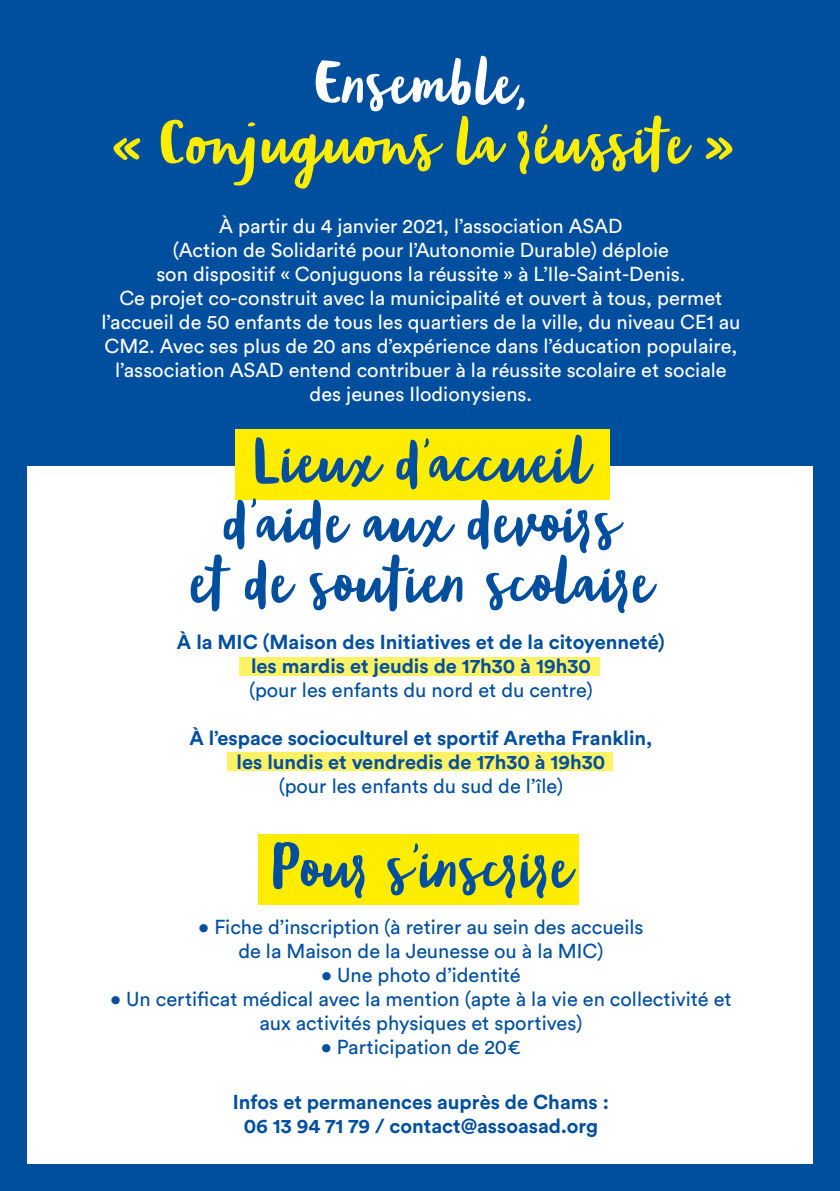
<style>
.page{position:relative;width:840px;height:1191px;background:#fff}
.page>*{position:absolute;margin:0;border:0;box-sizing:border-box;transform-origin:0 0}
.t1{font:50px/60px "Blog Script";color:#004f9f;text-align:center}
.t2{font:50px "Blog Script";color:#ffed00}
.t3{font:50px "Blog Script";color:#fff}
.t4{font:20px/24px "Circular Std";color:#fff;text-align:center}
.t5{font:20px/24px "Circular Std";color:#004f9f;text-align:center}
.t6{font:700 20px/24px "Circular Std";color:#004f9f;text-align:center}
</style>
<div class="page">
<div style="left:0;top:0;width:839px;height:465px;background:#004f9f"></div>
<div style="left:0;top:0;width:26px;height:1191px;background:#004f9f"></div>
<div style="left:813px;top:0;width:26px;height:1191px;background:#004f9f"></div>
<div style="left:0;top:1164px;width:839px;height:27px;background:#004f9f"></div>
<div style="left:258px;top:833px;width:320px;height:71px;background:#ffed00"></div>
<div style="left:227px;top:752px;width:385px;height:18px;background:#fff265"></div>
<div style="left:240px;top:657px;width:360px;height:18px;background:#fff265"></div>
<div style="left:235px;top:428px;width:374px;height:71px;background:#ffed00"></div>
<h1 class="t3" style="left:314px;top:55px;width:215px">Ensemble,</h1>
<h1 class="t2" style="left:107px;top:115px;width:628px">« Conjuguons la réussite »</h1>
<p class="t4" style="left:101px;top:213px;width:640px">À partir du 4 janvier 2021, l’association ASAD<br>(Action de Solidarité pour l’Autonomie Durable) déploie<br>son dispositif « Conjuguons la réussite » à L’Ile-Saint-Denis.<br>Ce projet co-construit avec la municipalité et ouvert à tous, permet l’accueil de 50 enfants de tous les quartiers de la ville, du niveau CE1 au CM2. Avec ses plus de 20 ans d’expérience dans l’éducation populaire, l’association ASAD entend contribuer à la réussite scolaire et sociale des jeunes Ilodionysiens.</p>
<h1 class="t1" style="left:189px;top:433px;width:464px">Lieux d’accueil d’aide aux devoirs<br>et de soutien scolaire</h1>
<p class="t6" style="left:177px;top:629px;width:489px">À la MIC (Maison des Initiatives et de la citoyenneté) les mardis et jeudis de 17h30 à 19h30</p>
<p class="t5" style="left:249px;top:677px;width:345px">(pour les enfants du nord et du centre)</p>
<p class="t6" style="left:189px;top:725px;width:464px">À l’espace socioculturel et sportif Aretha Franklin, les lundis et vendredis de 17h30 à 19h30</p>
<p class="t5" style="left:278px;top:773px;width:286px">(pour les enfants du sud de l’île)</p>
<h1 class="t1" style="left:270px;top:838px;width:302px">Pour s’inscrire</h1>
<p class="t5" style="left:198px;top:914px;width:446px">• Fiche d’inscription (à retirer au sein des accueils de la Maison de la Jeunesse ou à la MIC)</p>
<p class="t5" style="left:321px;top:962px;width:201px">• Une photo d’identité</p>
<p class="t5" style="left:110px;top:986px;width:622px">• Un certificat médical avec la mention (apte à la vie en collectivité et aux activités physiques et sportives)</p>
<p class="t5" style="left:320px;top:1034px;width:201px">• Participation de 20€</p>
<p class="t6" style="left:233px;top:1089px;width:377px">Infos et permanences auprès de Chams :<br>06 13 94 71 79 / contact@assoasad.org</p>
</div>
